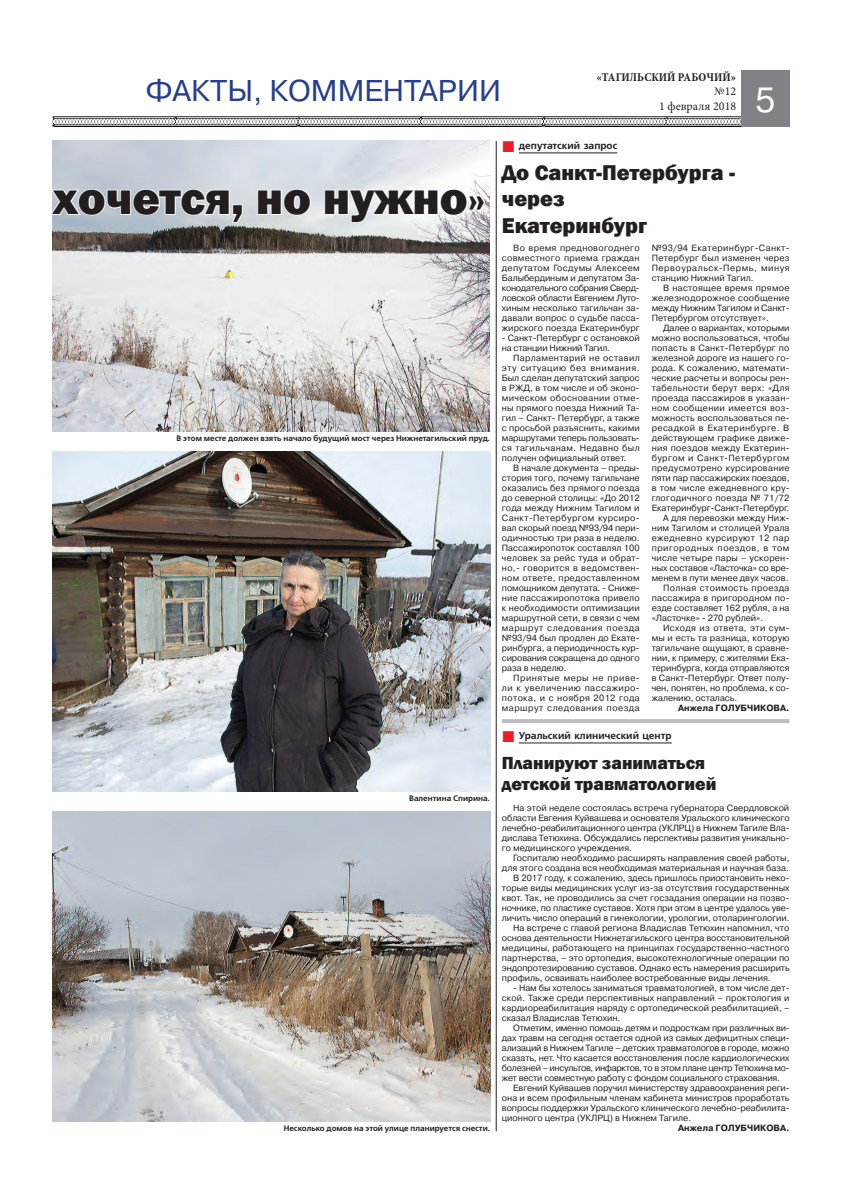
<style>
.page{position:relative;width:842px;height:1191px;background:#fff}
.page>*{position:absolute;margin:0;border:0;box-sizing:border-box;transform-origin:0 0}
.ЗАГОЛОВОК_30{font:800 47px "Franklin Gothic";color:#231f20}
.t1{font:35px "Pragmatica C";color:#fff}
.ТЕМА_ПОЛОСЫ{font:30px "Pragmatica C";color:#253f8e}
.ЗАГОЛОВОК_24{font:800 22px/26.4px "Franklin Gothic";color:#231f20}
.ЗАГОЛОВОК_18{font:800 18px/21.6px "Franklin Gothic";color:#231f20}
.КОЛОНТИТУЛ{font:700 condensed 12px "Minion Pro";color:#231f20}
.КОЛОНТИТУЛ_-_НОМЕР_И{font:12px "Minion Pro";color:#231f20}
.t2{font:700 10px "Free Set C";color:#231f20}
.ОСНОВНОЙ{font:9px/10px "Pragmatica C";color:#231f20;text-align:justify}
.АТОПОДПИСЬ{font:700 9px "Pragmatica C";color:#231f20}
.ФОТОПОДПИСЬ{font:700 8px "Free Set C";color:#231f20}
</style>
<div class="page">
<svg style="left:53px;top:116px;width:688px;height:11px"></svg>
<div style="left:741px;top:71px;width:48px;height:56px;background:#808285"></div>
<hr style="left:502px;top:719px;width:287px;height:4px;background:#bcbdc0">
<img style="left:52px;top:141px;width:438px;height:290px">
<img style="left:52px;top:811px;width:438px;height:310px">
<img style="left:53px;top:451px;width:437px;height:340px">
<svg style="left:52px;top:188px;width:192px;height:36px"></svg>
<svg style="left:256px;top:188px;width:56px;height:28px"></svg>
<svg style="left:323px;top:188px;width:163px;height:36px"></svg>
<hr style="left:496px;top:141px;width:1px;height:990px;background:#231f20">
<hr style="left:519px;top:153px;width:98px;height:1px;background:#231f20">
<hr style="left:519px;top:743px;width:153px;height:1px;background:#231f20">
<p class="ТЕМА_ПОЛОСЫ" style="left:146px;top:74px;width:357px">ФАКТЫ, КОММЕНТАРИИ</p>
<p class="КОЛОНТИТУЛ" style="left:596px;top:69px;width:141px">«ТАГИЛЬСКИЙ РАБОЧИЙ»</p>
<p class="КОЛОНТИТУЛ_-_НОМЕР_И" style="left:714px;top:83px;width:23px">№12</p>
<p class="КОЛОНТИТУЛ_-_НОМЕР_И" style="left:659px;top:98px;width:79px">1 февраля 2018</p>
<p class="ЗАГОЛОВОК_30" style="left:52px;top:168px;width:435px">хочется, но нужно»</p>
<p class="t2" style="left:519px;top:139px;width:100px">депутатский запрос</p>
<p class="ЗАГОЛОВОК_24" style="left:502px;top:159px;width:235px">До Санкт-Петербурга - через<br>Екатеринбург</p>
<p class="t1" style="left:755px;top:81px;width:22px">5</p>
<p class="ФОТОПОДПИСЬ" style="left:177px;top:433px;width:315px">В этом месте должен взять начало будущий мост через Нижнетагильский пруд.</p>
<p class="ФОТОПОДПИСЬ" style="left:409px;top:793px;width:82px">Валентина Спирина.</p>
<p class="ФОТОПОДПИСЬ" style="left:284px;top:1123px;width:208px">Несколько домов на этой улице планируется снести.</p>
<p class="ОСНОВНОЙ" style="left:502px;top:243px;width:139px;text-indent:11px">Во время предновогоднего совместного приема граждан депутатом Госдумы Алексеем Балыбердиным и депутатом За&shy;конодательного собрания Сверд&shy;ловской области Евгением Луто&shy;хиным несколько тагильчан за&shy;давали вопрос о судьбе пасса&shy;жирского поезда Екатеринбург</p>
<p class="ОСНОВНОЙ" style="left:502px;top:333px;width:139px">- Санкт-Петербург с остановкой на станции Нижний Тагил.</p>
<p class="ОСНОВНОЙ" style="left:502px;top:353px;width:139px;text-indent:11px">Парламентарий не оставил эту ситуацию без внимания.<br>Был сделан депутатский запрос в РЖД, в том числе и об эконо&shy;мическом обосновании отме&shy;ны прямого поезда Нижний Та&shy;гил – Санкт- Петербург, а также с просьбой разъяснить, какими маршрутами теперь пользовать&shy;ся тагильчанам. Недавно был получен официальный ответ.</p>
<p class="ОСНОВНОЙ" style="left:502px;top:463px;width:139px;text-indent:11px">В начале документа – преды&shy;стория того, почему тагильчане оказались без прямого поезда до северной столицы: «До 2012 года между Нижним Тагилом и Санкт-Петербургом курсиро&shy;вал скорый поезд №93/94 пери&shy;одичностью три раза в неделю.<br>Пассажиропоток составлял 100 человек за рейс туда и обрат&shy;но,- говорится в ведомствен&shy;ном ответе, предоставленном помощником депутата. - Сниже&shy;ние пассажиропотока привело к необходимости оптимизации маршрутной сети, в связи с чем маршрут следования поезда №93/94 был продлен до Екате&shy;ринбурга, а периодичность кур&shy;сирования сокращена до одного раза в неделю.</p>
<p class="ОСНОВНОЙ" style="left:502px;top:673px;width:139px;text-indent:11px">Принятые меры не приве&shy;ли к увеличению пассажиро&shy;потока, и с ноября 2012 года маршрут следования поезда</p>
<p class="ОСНОВНОЙ" style="left:652px;top:243px;width:139px">№93/94 Екатеринбург-Санкт-Петербург был изменен через Первоуральск-Пермь, минуя станцию Нижний Тагил.</p>
<p class="ОСНОВНОЙ" style="left:652px;top:283px;width:139px;text-indent:11px">В настоящее время прямое железнодорожное сообщение между Нижним Тагилом и Санкт-Петербургом отсутствует».</p>
<p class="ОСНОВНОЙ" style="left:652px;top:323px;width:139px;text-indent:11px">Далее о вариантах, которыми можно воспользоваться, чтобы попасть в Санкт-Петербург по железной дороге из нашего го&shy;рода. К сожалению, математи&shy;ческие расчеты и вопросы рен&shy;табельности берут верх: «Для проезда пассажиров в указан&shy;ном сообщении имеется воз&shy;можность воспользоваться пе&shy;ресадкой в Екатеринбурге. В действующем графике движе&shy;ния поездов между Екатерин&shy;бургом и Санкт-Петербургом предусмотрено курсирование пяти пар пассажирских поездов, в том числе ежедневного кру&shy;глогодичного поезда № 71/72<br>Екатеринбург-Санкт-Петербург.</p>
<p class="ОСНОВНОЙ" style="left:652px;top:513px;width:139px;text-indent:11px">А для перевозки между Ниж&shy;ним Тагилом и столицей Урала ежедневно курсируют 12 пар пригородных поездов, в том числе четыре пары – ускорен&shy;ных составов «Ласточка» со вре&shy;менем в пути менее двух часов.</p>
<p class="ОСНОВНОЙ" style="left:652px;top:583px;width:139px;text-indent:11px">Полная стоимость проезда пассажира в пригородном по&shy;езде составляет 162 рубля, а на «Ласточке» - 270 рублей».</p>
<p class="ОСНОВНОЙ" style="left:652px;top:623px;width:139px;text-indent:11px">Исходя из ответа, эти сум&shy;мы и есть та разница, которую тагильчане ощущают, в сравне&shy;нии, к примеру, с жителями Ека&shy;теринбурга, когда отправляются в Санкт-Петербург. Ответ полу&shy;чен, понятен, но проблема, к со&shy;жалению, осталась.</p>
<p class="АТОПОДПИСЬ" style="left:678px;top:703px;width:113px">Анжела ГОЛУБЧИКОВА.</p>
<p class="t2" style="left:519px;top:729px;width:154px">Уральский клинический центр</p>
<p class="ЗАГОЛОВОК_18" style="left:502px;top:752px;width:216px">Планируют заниматься детской травматологией</p>
<p class="ОСНОВНОЙ" style="left:502px;top:803px;width:289px;text-indent:11px">На этой неделе состоялась встреча губернатора Свердловской области Евгения Куйвашева и основателя Уральского клинического лечебно-реабилитационного центра (УКЛРЦ) в Нижнем Тагиле Вла&shy;дислава Тетюхина. Обсуждались перспективы развития уникально&shy;го медицинского учреждения.</p>
<p class="ОСНОВНОЙ" style="left:502px;top:853px;width:289px;text-align:right">Госпиталю необходимо расширять направления своей работы, для этого создана вся необходимая материальная и научная база.</p>
<p class="ОСНОВНОЙ" style="left:502px;top:873px;width:289px;text-indent:11px">В 2017 году, к сожалению, здесь пришлось приостановить неко&shy;торые виды медицинских услуг из-за отсутствия государственных квот. Так, не проводились за счет госзадания операции на позво&shy;ночнике, по пластике суставов. Хотя при этом в центре удалось уве&shy;личить число операций в гинекологии, урологии, отоларингологии.</p>
<p class="ОСНОВНОЙ" style="left:502px;top:923px;width:289px;text-indent:11px">На встрече с главой региона Владислав Тетюхин напомнил, что основа деятельности Нижнетагильского центра восстановительной медицины, работающего на принципах государственно-частного партнерства, – это ортопедия, высокотехнологичные операции по эндопротезированию суставов. Однако есть намерения расширить профиль, осваивать наиболее востребованные виды лечения.</p>
<p class="ОСНОВНОЙ" style="left:502px;top:983px;width:289px;text-indent:11px">- Нам бы хотелось заниматься травматологией, в том числе дет&shy;ской. Также среди перспективных направлений – проктология и кардиореабилитация наряду с ортопедической реабилитацией, – сказал Владислав Тетюхин.</p>
<p class="ОСНОВНОЙ" style="left:502px;top:1023px;width:289px;text-indent:11px">Отметим, именно помощь детям и подросткам при различных ви&shy;дах травм на сегодня остается одной из самых дефицитных специ&shy;ализаций в Нижнем Тагиле – детских травматологов в городе, можно сказать, нет. Что касается восстановления после кардиологических болезней – инсультов, инфарктов, то в этом плане центр Тетюхина мо&shy;жет вести совместную работу с фондом социального страхования.</p>
<p class="ОСНОВНОЙ" style="left:502px;top:1083px;width:289px;text-indent:11px">Евгений Куйвашев поручил министерству здравоохранения реги&shy;она и всем профильным членам кабинета министров проработать вопросы поддержки Уральского клинического лечебно-реабилита&shy;ционного центра (УКЛРЦ) в Нижнем Тагиле.</p>
<p class="АТОПОДПИСЬ" style="left:678px;top:1123px;width:113px">Анжела ГОЛУБЧИКОВА.</p>
</div>
